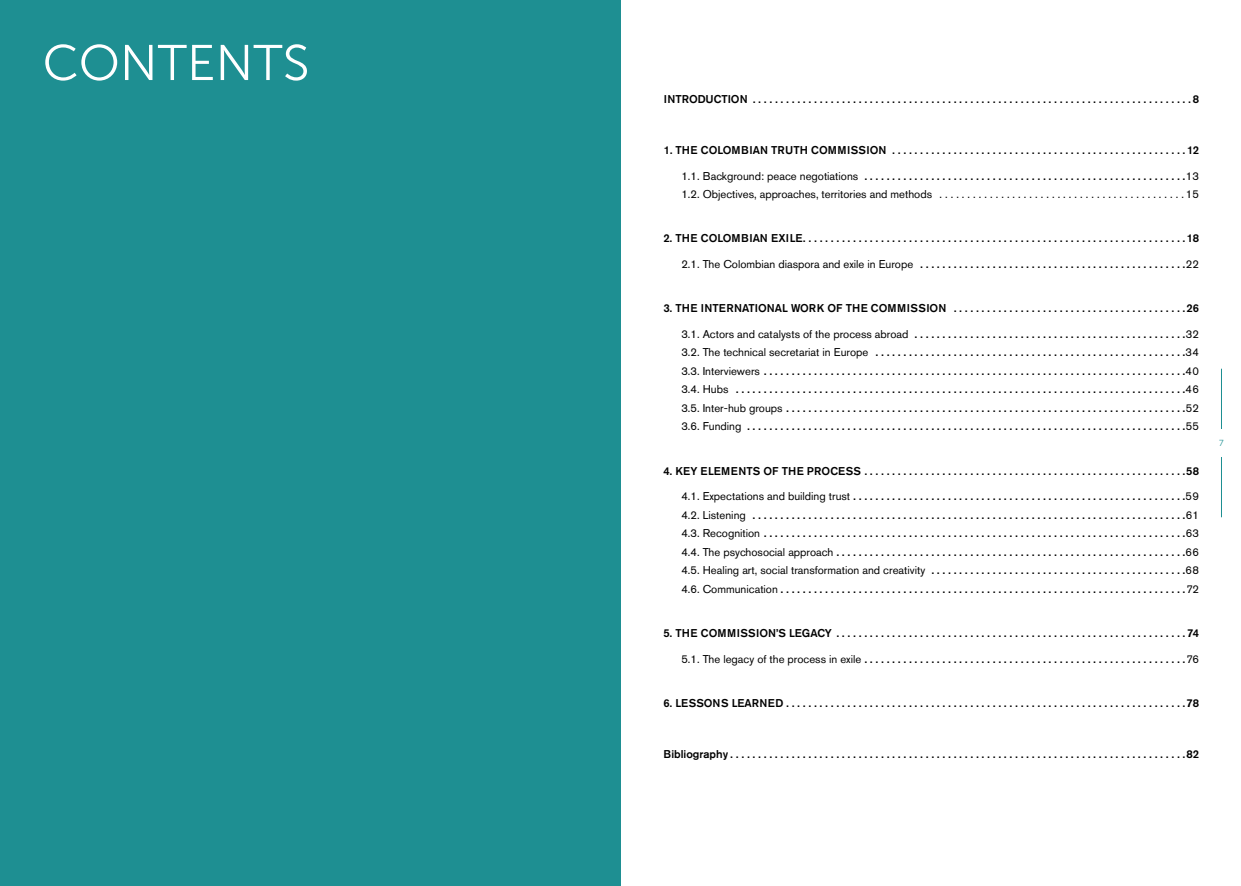
<style>
.page{position:relative;width:1241px;height:886px;background:#fff}
.page>*{position:absolute;margin:0;border:0;box-sizing:border-box;transform-origin:0 0}
.t1{font:50px "Museo Sans 300";color:#fff}
.t2{font:500 11.25px/18.5px "Akzidenz Grotesk Pro";color:#000;text-align:justify}
.t3{font:11.25px/18.5px "Akzidenz Grotesk Pro";color:#000}
.t4{font:500 11.25px "Akzidenz Grotesk Pro";letter-spacing:.02em;color:#000}
.t5{font:8.75px "Museo Sans 300";color:#1e8f92}
.s1{font-weight:500}
.s2{font-weight:400}
</style>
<div class="page">
<hr style="left:1220px;top:369px;width:1px;height:60px;background:#1e8f92">
<hr style="left:1220px;top:457px;width:1px;height:60px;background:#1e8f92">
<div style="left:0;top:0;width:620px;height:886px;background:#1e8f92"></div>
<h1 class="t1" style="left:43px;top:36px;width:268px">CONTENTS</h1>
<p class="t2" style="left:663px;top:89px;width:537px">INTRODUCTION . . . . . . . . . . . . . . . . . . . . . . . . . . . . . . . . . . . . . . . . . . . . . . . . . . . . . . . . . . . . . . . . . . . . . . . . . . . . . . 8</p>
<p class="t2" style="left:663px;top:140px;width:537px">1. THE COLOMBIAN TRUTH COMMISSION . . . . . . . . . . . . . . . . . . . . . . . . . . . . . . . . . . . . . . . . . . . . . . . . . . . . 12</p>
<p class="t3" style="left:681px;top:166px;width:519px">1.1. Background: peace negotiations <span class="s1">. . . . . . . . . . . . . . . . . . . . . . . . . . . . . . . . . . . . . . . . . . . . . . . . . . . . . . . . .</span> 13<br>1.2. Objectives, approaches, territories and methods ............................................</p>
<p class="t3" style="left:1185px;top:185px;width:15px">15</p>
<p class="t2" style="left:663px;top:229px;width:537px">2. THE COLOMBIAN EXILE . . . . . . . . . . . . . . . . . . . . . . . . . . . . . . . . . . . . . . . . . . . . . . . . . . . . . . . . . . . . . . . . . . . . 18</p>
<p class="t2" style="left:681px;top:254px;width:519px"><span class="s2">2.1. The Colombian diaspora and exile in Europe</span> . . . . . . . . . . . . . . . . . . . . . . . . . . . . . . . . . . . . . . . . . . . . . . . <span class="s2">22</span></p>
<p class="t2" style="left:663px;top:299px;width:536px">3. THE INTERNATIONAL WORK OF THE COMMISSION . . . . . . . . . . . . . . . . . . . . . . . . . . . . . . . . . . . . . . . . . 26</p>
<p class="t2" style="left:681px;top:324px;width:519px"><span class="s2">3.1. Actors and catalysts of the process abroad</span> . . . . . . . . . . . . . . . . . . . . . . . . . . . . . . . . . . . . . . . . . . . . . . . . <span class="s2">32<br>3.2. The technical secretariat in Europe</span> . . . . . . . . . . . . . . . . . . . . . . . . . . . . . . . . . . . . . . . . . . . . . . . . . . . . . . . <span class="s2">34<br>3.3. Interviewers</span> . . . . . . . . . . . . . . . . . . . . . . . . . . . . . . . . . . . . . . . . . . . . . . . . . . . . . . . . . . . . . . . . . . . . . . . . . . . <span class="s2">40<br>3.4. Hubs</span> . . . . . . . . . . . . . . . . . . . . . . . . . . . . . . . . . . . . . . . . . . . . . . . . . . . . . . . . . . . . . . . . . . . . . . . . . . . . . . . . <span class="s2">46<br>3.5. Inter-hub groups</span> . . . . . . . . . . . . . . . . . . . . . . . . . . . . . . . . . . . . . . . . . . . . . . . . . . . . . . . . . . . . . . . . . . . . . . . <span class="s2">52<br>3.6. Funding</span> . . . . . . . . . . . . . . . . . . . . . . . . . . . . . . . . . . . . . . . . . . . . . . . . . . . . . . . . . . . . . . . . . . . . . . . . . . . . . . <span class="s2">55</span></p>
<p class="t4" style="left:663px;top:463px;width:537px">4. KEY ELEMENTS OF THE PROCESS . . . . . . . . . . . . . . . . . . . . . . . . . . . . . . . . . . . . . . . . . . . . . . . . . . . . . . . . . 58</p>
<p class="t2" style="left:681px;top:487px;width:519px"><span class="s2">4.1. Expectations and building trust</span> . . . . . . . . . . . . . . . . . . . . . . . . . . . . . . . . . . . . . . . . . . . . . . . . . . . . . . . . . . . <span class="s2">59<br>4.2. Listening</span> . . . . . . . . . . . . . . . . . . . . . . . . . . . . . . . . . . . . . . . . . . . . . . . . . . . . . . . . . . . . . . . . . . . . . . . . . . . . . <span class="s2">61<br>4.3. Recognition</span> . . . . . . . . . . . . . . . . . . . . . . . . . . . . . . . . . . . . . . . . . . . . . . . . . . . . . . . . . . . . . . . . . . . . . . . . . . . <span class="s2">63<br>4.4. The psychosocial approach</span> . . . . . . . . . . . . . . . . . . . . . . . . . . . . . . . . . . . . . . . . . . . . . . . . . . . . . . . . . . . . . . <span class="s2">66<br>4.5. Healing art, social transformation and creativity</span> . . . . . . . . . . . . . . . . . . . . . . . . . . . . . . . . . . . . . . . . . . . . . <span class="s2">68<br>4.6. Communication</span> .........................................................................<span class="s2">72</span></p>
<p class="t2" style="left:663px;top:624px;width:537px">5. THE COMMISSION’S LEGACY . . . . . . . . . . . . . . . . . . . . . . . . . . . . . . . . . . . . . . . . . . . . . . . . . . . . . . . . . . . . . . 74</p>
<p class="t2" style="left:681px;top:649px;width:519px"><span class="s2">5.1. The legacy of the process in exile</span> . . . . . . . . . . . . . . . . . . . . . . . . . . . . . . . . . . . . . . . . . . . . . . . . . . . . . . . . . <span class="s2">76</span></p>
<p class="t2" style="left:663px;top:693px;width:537px">6. LESSONS LEARNED . . . . . . . . . . . . . . . . . . . . . . . . . . . . . . . . . . . . . . . . . . . . . . . . . . . . . . . . . . . . . . . . . . . . . . . 78</p>
<p class="t2" style="left:663px;top:745px;width:537px">Bibliography . . . . . . . . . . . . . . . . . . . . . . . . . . . . . . . . . . . . . . . . . . . . . . . . . . . . . . . . . . . . . . . . . . . . . . . . . . . . . . . . . 82</p>
<p class="t5" style="left:1218px;top:438px;width:6px">7</p>
</div>
